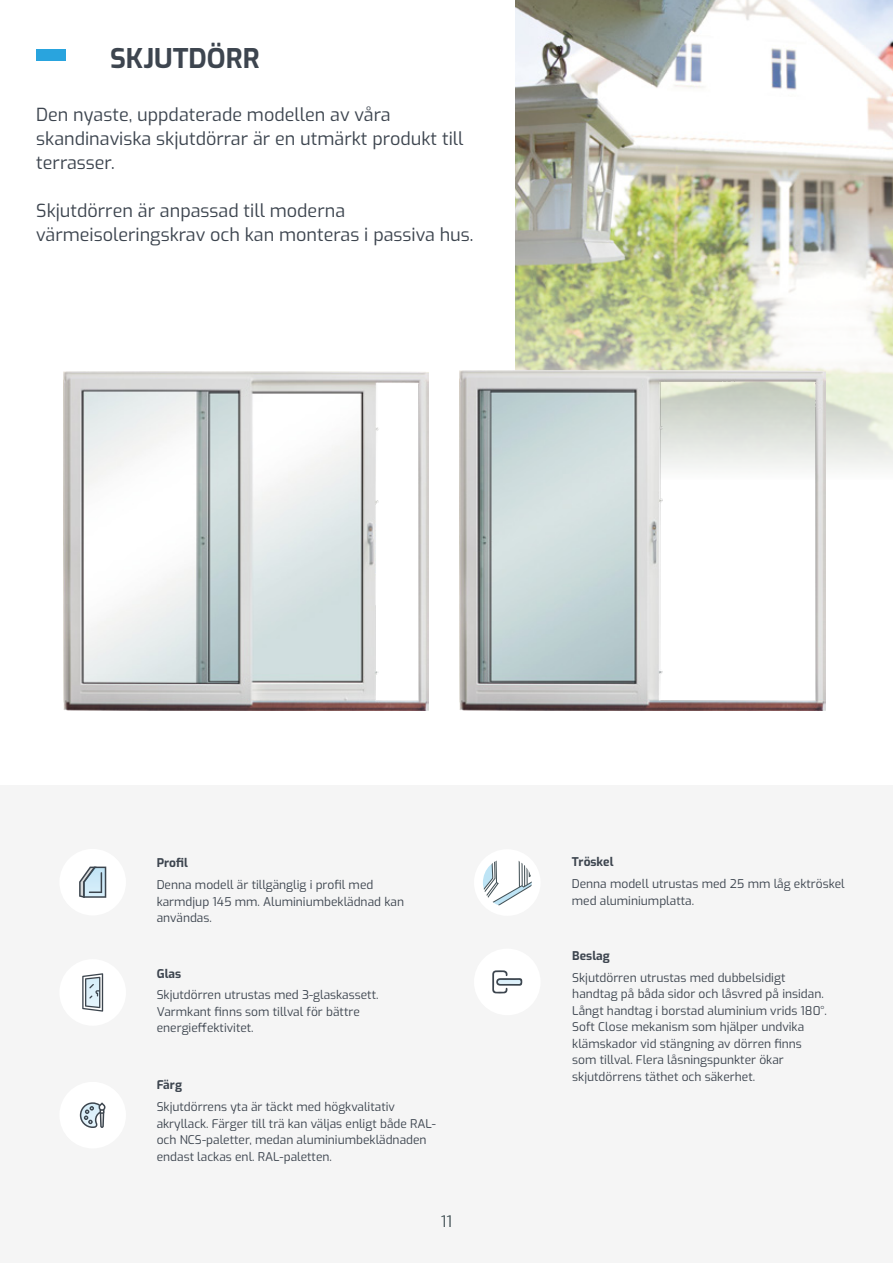
<style>
.page{position:relative;width:893px;height:1263px;background:#fff}
.page>*{position:absolute;margin:0;border:0;box-sizing:border-box;transform-origin:0 0}
.t1{font:27px "Exo";color:#3d454f}
.t2{font:18px/24px "Exo";color:#3d454f}
.t3{font:15.75px "Exo";color:#445257}
.t4{font:12px/16.5px "Exo";color:#3d454f}
</style>
<div class="page">
<div style="left:36px;top:49px;width:30px;height:11px;background:#29a4de"></div>
<div style="left:0;top:786px;width:893px;height:477px;background:#f5f5f5"></div>
<div style="left:59px;top:849px;width:67px;height:66px;background:#fff;border-radius:50%"></div>
<svg style="left:79px;top:866px;width:27px;height:32px"></svg>
<div style="left:474px;top:949px;width:67px;height:66px;background:#fff;border-radius:50%"></div>
<svg style="left:492px;top:970px;width:30px;height:23px"></svg>
<div style="left:59px;top:959px;width:67px;height:67px;background:#fff;border-radius:50%"></div>
<svg style="left:82px;top:973px;width:21px;height:39px"></svg>
<div style="left:59px;top:1082px;width:67px;height:66px;background:#fff;border-radius:50%"></div>
<svg style="left:80px;top:1102px;width:26px;height:26px"></svg>
<img style="left:515px;top:0;width:378px;height:160px">
<img style="left:511px;top:160px;width:382px;height:320px">
<div style="left:474px;top:849px;width:67px;height:67px;background:#fff;border-radius:50%"></div>
<svg style="left:483px;top:860px;width:49px;height:46px"></svg>
<img style="left:460px;top:371px;width:365px;height:339px">
<img style="left:63px;top:371px;width:365px;height:339px">
<h1 class="t1" style="left:110px;top:39px;width:151px">SKJUTDÖRR</h1>
<h2 class="t2" style="left:36px;top:102px;width:429px">Den nyaste, uppdaterade modellen av våra skandinaviska skjutdörrar är en utmärkt produkt till terrasser.</h2>
<h2 class="t2" style="left:36px;top:198px;width:439px">Skjutdörren är anpassad till moderna värmeisoleringskrav och kan monteras i passiva hus.</h2>
<p class="t4" style="left:157px;top:851px;width:218px;line-height:21.9px">Profil<br>Denna modell är tillgänglig i profil med</p>
<p class="t4" style="left:157px;top:892px;width:249px">karmdjup 145 mm. Aluminiumbeklädnad kan användas.</p>
<p class="t4" style="left:157px;top:962px;width:223px;line-height:21.9px">Glas<br>Skjutdörren utrustas med 3-glaskassett.</p>
<p class="t4" style="left:157px;top:1003px;width:205px">Varmkant finns som tillval för bättre energieffektivitet.</p>
<p class="t4" style="left:157px;top:1073px;width:240px;line-height:21.9px">Färg<br>Skjutdörrens yta är täckt med högkvalitativ</p>
<p class="t4" style="left:157px;top:1114px;width:281px">akryllack. Färger till trä kan väljas enligt både RAL&shy;och NCS-paletter, medan aluminiumbeklädnaden endast lackas enl. RAL-paletten.</p>
<h3 class="t3" style="left:441px;top:1210px;width:13px">11</h3>
<p class="t4" style="left:572px;top:850px;width:274px;line-height:21.9px">Tröskel<br>Denna modell utrustas med 25 mm låg ektröskel</p>
<p class="t4" style="left:572px;top:892px;width:124px">med aluminiumplatta.</p>
<p class="t4" style="left:572px;top:944px;width:215px;line-height:21.9px">Beslag<br>Skjutdörren utrustas med dubbelsidigt</p>
<p class="t4" style="left:572px;top:985px;width:256px">handtag på båda sidor och låsvred på insidan.<br>Långt handtag i borstad aluminium vrids 180°.<br>Soft Close mekanism som hjälper undvika klämskador vid stängning av dörren finns som tillval. Flera låsningspunkter ökar skjutdörrens täthet och säkerhet.</p>
</div>
